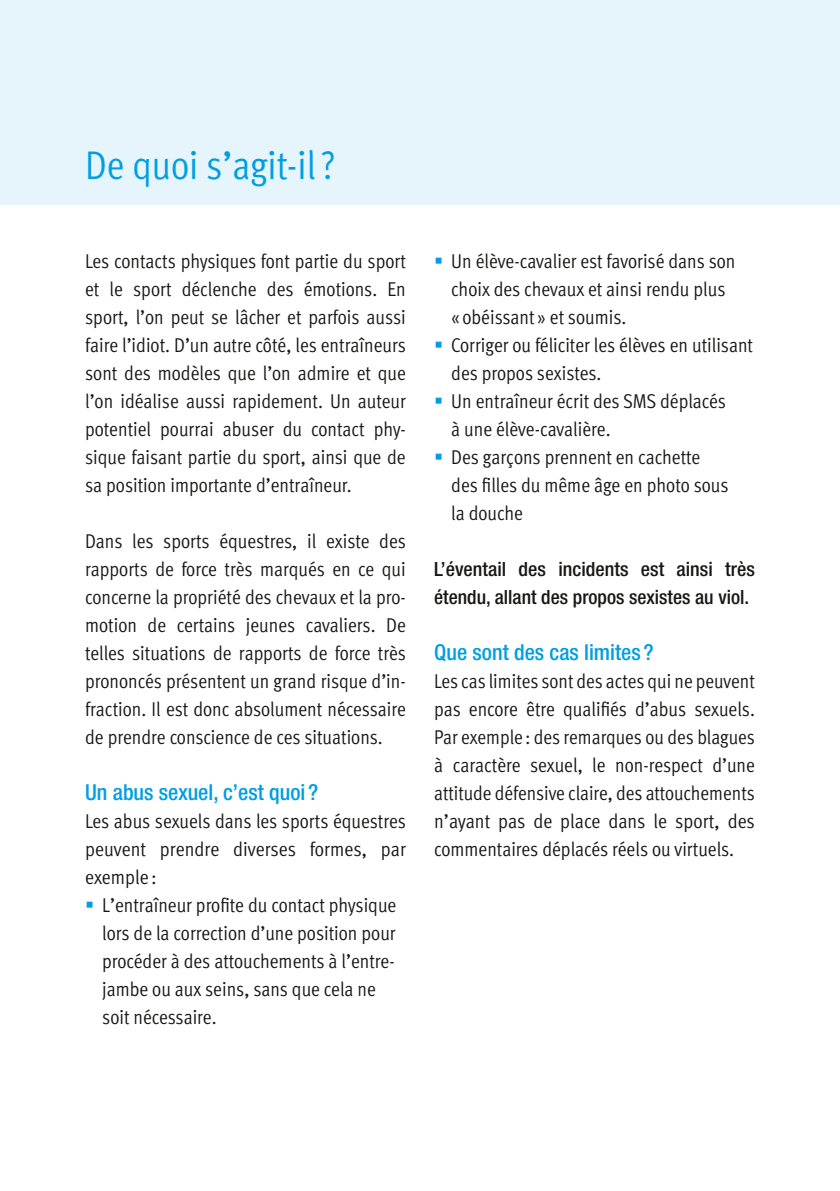
<style>
.page{position:relative;width:840px;height:1191px;background:#fff}
.page>*{position:absolute;margin:0;border:0;box-sizing:border-box;transform-origin:0 0}
.t1{font:40px "Meta Cond Normal LF";color:#009ee3}
.t2{font:500 condensed 22px "Helvetica Neue LT Std";color:#009ee3}
.t3{font:20px/28px "Meta Cond Normal LF";color:#181716}
.t4{font:500 condensed 19.6px/28px "Helvetica Neue LT Std";color:#181716}
.s1{color:#009ee3}
</style>
<div class="page">
<div style="left:0;top:0;width:839px;height:204px;background:#e6f5fc"></div>
<hr style="left:0;top:0;width:1px;height:204px;background:#009ee3">
<h1 class="t1" style="left:85px;top:142px;width:252px">De quoi s’agit-il?</h1>
<p class="t3" style="left:85px;top:247px;width:322px;text-align:justify">Les contacts physiques font partie du sport et le sport déclenche des émotions. En sport, l’on peut se lâcher et parfois aussi faire l’idiot. D’un autre côté, les entraîneurs sont des modèles que l’on admire et que l’on idéalise aussi rapidement. Un auteur potentiel pourrai abuser du contact phy&shy;sique faisant partie du sport, ainsi que de sa position importante d’entraîneur.</p>
<p class="t3" style="left:85px;top:527px;width:322px;text-align:justify">Dans les sports équestres, il existe des rapports de force très marqués en ce qui concerne la propriété des chevaux et la pro&shy;motion de certains jeunes cavaliers. De telles situations de rapports de force très prononcés présentent un grand risque d’in&shy;fraction. Il est donc absolument nécessaire de prendre conscience de ces situations.</p>
<p class="t2" style="left:85px;top:779px;width:235px">Un abus sexuel, c’est quoi ?</p>
<p class="t3" style="left:85px;top:807px;width:322px;text-align:justify">Les abus sexuels dans les sports équestres peuvent prendre diverses formes, par exemple :</p>
<p class="t3" style="left:102px;top:891px;width:295px;text-indent:-17px"><span class="s1">▪</span> L’entraîneur profite du contact physique lors de la correction d’une position pour procéder à des attouchements à l’entre&shy;jambe ou aux seins, sans que cela ne soit nécessaire.</p>
<p class="t3" style="left:451px;top:247px;width:285px;text-indent:-17px"><span class="s1">▪</span> Un élève-cavalier est favorisé dans son choix des chevaux et ainsi rendu plus « obéissant » et soumis.</p>
<p class="t3" style="left:451px;top:331px;width:303px;text-indent:-17px"><span class="s1">▪</span> Corriger ou féliciter les élèves en utilisant des propos sexistes.</p>
<p class="t3" style="left:451px;top:387px;width:276px;text-indent:-17px"><span class="s1">▪</span> Un entraîneur écrit des SMS déplacés à une élève-cavalière.</p>
<p class="t3" style="left:451px;top:443px;width:279px;text-indent:-17px"><span class="s1">▪</span> Des garçons prennent en cachette des filles du même âge en photo sous la douche</p>
<p class="t4" style="left:434px;top:555px;width:322px">L’éventail des incidents est ainsi très étendu, allant des propos sexistes au viol.</p>
<p class="t2" style="left:434px;top:639px;width:221px">Que sont des cas limites ?</p>
<p class="t3" style="left:434px;top:667px;width:322px;text-align:justify">Les cas limites sont des actes qui ne peuvent pas encore être qualifiés d’abus sexuels.<br>Par exemple : des remarques ou des blagues à caractère sexuel, le non-respect d’une attitude défensive claire, des attouchements n’ayant pas de place dans le sport, des commentaires déplacés réels ou virtuels.</p>
</div>
